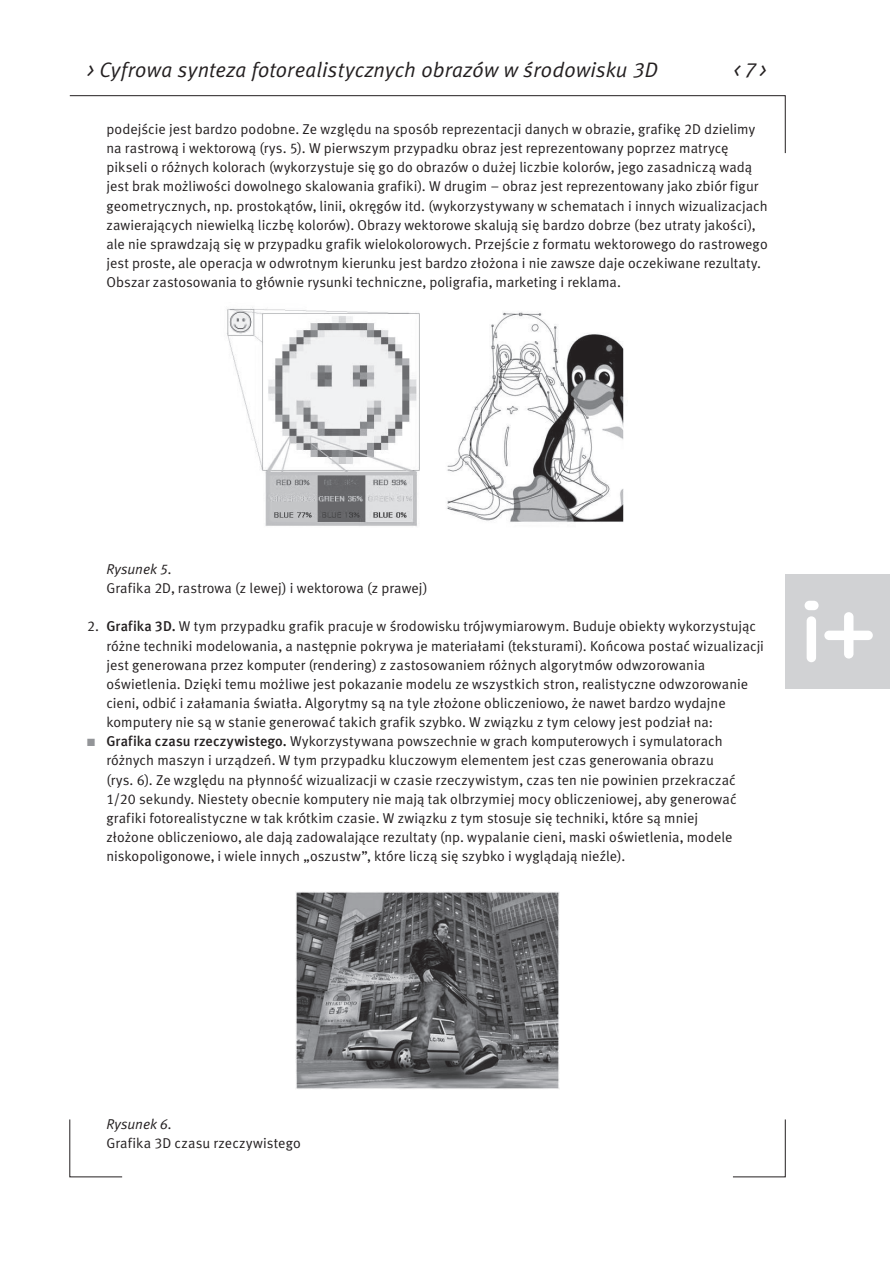
<style>
.page{position:relative;width:890px;height:1263px;background:#fff}
.page>*{position:absolute;margin:0;border:0;box-sizing:border-box;transform-origin:0 0}
.t1{font:italic 21px "Meta Normal CELF";letter-spacing:.01em;color:#231f20}
.t2{font:14.25px/19.2px "Meta Normal CELF";letter-spacing:.005em;color:#231f20}
.t3{font:italic 14.25px "Meta Normal CELF";color:#231f20}
.s1{font-family:"Meta Medium CELF"}
.s2{color:#939598}
</style>
<div class="page">
<svg style="left:69px;top:95px;width:716px;height:58px"></svg>
<svg style="left:69px;top:1119px;width:54px;height:58px"></svg>
<svg style="left:733px;top:1119px;width:52px;height:58px"></svg>
<div style="left:784px;top:574px;width:105px;height:115px;background:#d1d2d4"></div>
<div style="left:806px;top:616px;width:9px;height:46px;background:#fff;border-radius:5px"></div>
<div style="left:804px;top:601px;width:14px;height:9px;background:#fff;border-radius:5px"></div>
<svg style="left:824px;top:612px;width:48px;height:46px"></svg>
<img style="left:227px;top:307px;width:397px;height:220px">
<img style="left:296px;top:892px;width:263px;height:197px">
<h1 class="t1" style="left:87px;top:57px;width:572px">&gt; Cyfrowa synteza fotorealistycznych obrazów w środowisku 3D</h1>
<h1 class="t1" style="left:733px;top:57px;width:34px">&lt; 7 &gt;</h1>
<p class="t2" style="left:106px;top:120px;width:662px">podejście jest bardzo podobne. Ze względu na sposób reprezentacji danych w obrazie, grafikę 2D dzielimy na rastrową i wektorową (rys. 5). W pierwszym przypadku obraz jest reprezentowany poprzez matrycę pikseli o różnych kolorach (wykorzystuje się go do obrazów o dużej liczbie kolorów, jego zasadniczą wadą jest brak możliwości dowolnego skalowania grafiki). W drugim – obraz jest reprezentowany jako zbiór figur geometrycznych, np. prostokątów, linii, okręgów itd. (wykorzystywany w schematach i innych wizualizacjach zawierających niewielką liczbę kolorów). Obrazy wektorowe skalują się bardzo dobrze (bez utraty jakości), ale nie sprawdzają się w przypadku grafik wielokolorowych. Przejście z formatu wektorowego do rastrowego jest proste, ale operacja w odwrotnym kierunku jest bardzo złożona i nie zawsze daje oczekiwane rezultaty.<br>Obszar zastosowania to głównie rysunki techniczne, poligrafia, marketing i reklama.</p>
<p class="t3" style="left:106px;top:561px;width:67px">Rysunek 5.</p>
<p class="t2" style="left:106px;top:579px;width:322px">Grafika 2D, rastrowa (z lewej) i wektorowa (z prawej)</p>
<p class="t2" style="left:106px;top:617px;width:658px;text-indent:-19px">2. <span class="s1">Grafika 3D.</span> W tym przypadku grafik pracuje w środowisku trójwymiarowym. Buduje obiekty wykorzystując różne techniki modelowania, a następnie pokrywa je materiałami (teksturami). Końcowa postać wizualizacji jest generowana przez komputer (rendering) z zastosowaniem różnych algorytmów odwzorowania oświetlenia. Dzięki temu możliwe jest pokazanie modelu ze wszystkich stron, realistyczne odwzorowanie cieni, odbić i załamania światła. Algorytmy są na tyle złożone obliczeniowo, że nawet bardzo wydajne komputery nie są w stanie generować takich grafik szybko. W związku z tym celowy jest podział na:</p>
<p class="t2" style="left:106px;top:732px;width:631px;text-indent:-19px"><span class="s2">■</span> <span class="s1">Grafika czasu rzeczywistego.</span> Wykorzystywana powszechnie w grach komputerowych i symulatorach różnych maszyn i urządzeń. W tym przypadku kluczowym elementem jest czas generowania obrazu (rys. 6). Ze względu na płynność wizualizacji w czasie rzeczywistym, czas ten nie powinien przekraczać 1/20 sekundy. Niestety obecnie komputery nie mają tak olbrzymiej mocy obliczeniowej, aby generować grafiki fotorealistyczne w tak krótkim czasie. W związku z tym stosuje się techniki, które są mniej złożone obliczeniowo, ale dają zadowalające rezultaty (np. wypalanie cieni, maski oświetlenia, modele niskopoligonowe, i wiele innych „oszustw”, które liczą się szybko i wyglądają nieźle).</p>
<p class="t3" style="left:106px;top:1116px;width:67px">Rysunek 6.</p>
<p class="t2" style="left:106px;top:1134px;width:196px">Grafika 3D czasu rzeczywistego</p>
</div>
